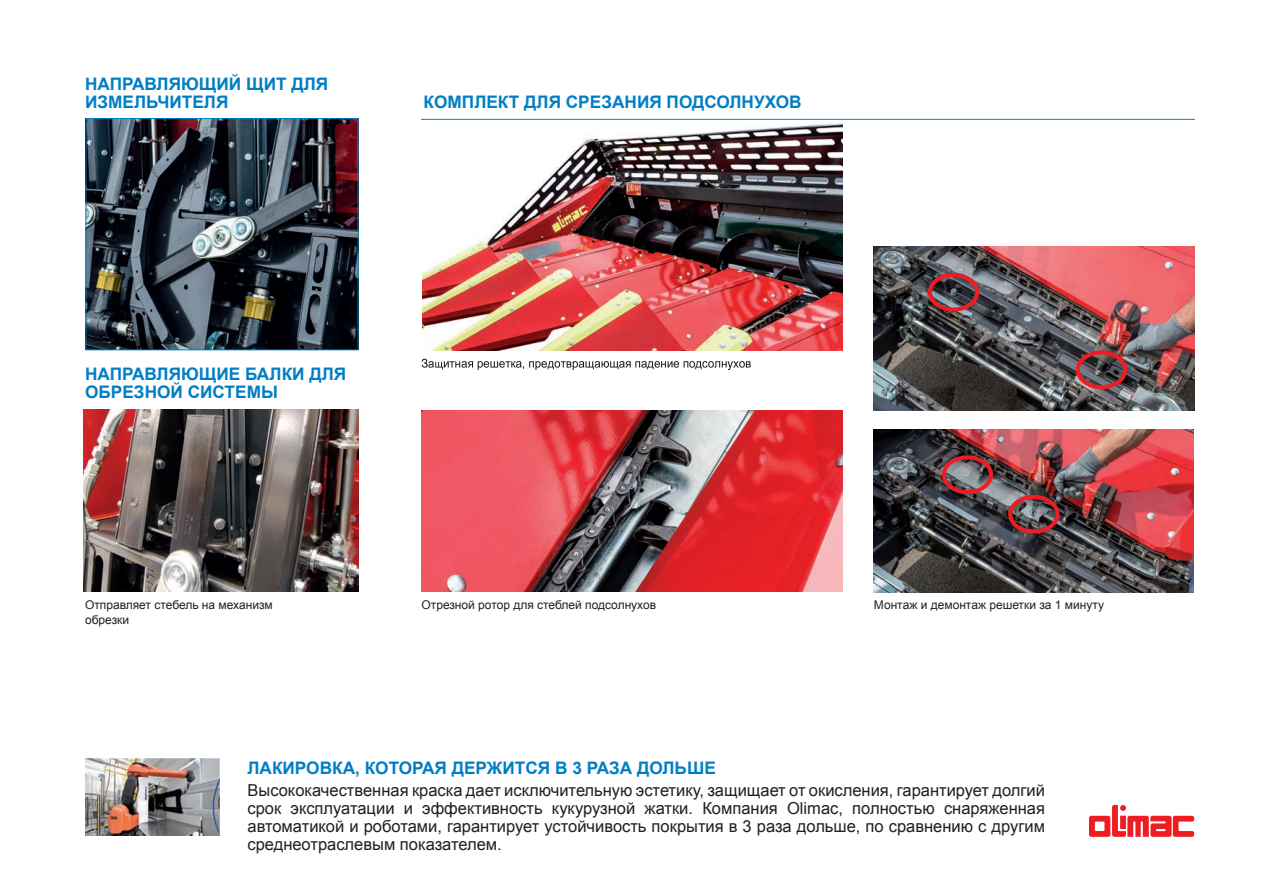
<style>
.page{position:relative;width:1263px;height:893px;background:#fff}
.page>*{position:absolute;margin:0;border:0;box-sizing:border-box;transform-origin:0 0}
.t1{font:700 17.25px/18px "Arial";color:#007ec5}
.t2{font:16.5px/18px "Arial";color:#231f20;text-align:justify}
.t3{font:12px/15px "Arial";color:#231f20}
</style>
<div class="page">
<img style="left:84px;top:410px;width:274px;height:181px">
<svg style="left:1089px;top:804px;width:106px;height:33px"></svg>
<img style="left:86px;top:759px;width:134px;height:76px">
<hr style="left:421px;top:119px;width:774px;height:1px;background:#007ec5">
<img style="left:422px;top:123px;width:420px;height:228px">
<img style="left:421px;top:411px;width:421px;height:181px">
<img style="left:874px;top:247px;width:320px;height:163px">
<div style="left:1076px;top:350px;width:51px;height:39px;border:4px solid #ee1d23;border-radius:50%"></div>
<div style="left:928px;top:273px;width:51px;height:39px;border:4px solid #ee1d23;border-radius:50%"></div>
<img style="left:874px;top:429px;width:320px;height:164px">
<div style="left:1008px;top:495px;width:51px;height:39px;border:4px solid #ee1d23;border-radius:50%"></div>
<div style="left:942px;top:455px;width:51px;height:39px;border:4px solid #ee1d23;border-radius:50%"></div>
<img style="left:88px;top:120px;width:268px;height:228px">
<div style="left:86px;top:118px;width:272px;height:232px;border:1px solid #007ec5"></div>
<svg style="left:421px;top:359px;width:330px;height:11px"></svg>
<p class="t1" style="left:85px;top:76px;width:245px">НАПРАВЛЯЮЩИЙ ЩИТ ДЛЯ<br>ИЗМЕЛЬЧИТЕЛЯ</p>
<p class="t1" style="left:424px;top:94px;width:380px">КОМПЛЕКТ ДЛЯ СРЕЗАНИЯ ПОДСОЛНУХОВ</p>
<p class="t1" style="left:85px;top:366px;width:263px">НАПРАВЛЯЮЩИЕ БАЛКИ ДЛЯ<br>ОБРЕЗНОЙ СИСТЕМЫ</p>
<p class="t3" style="left:85px;top:597px;width:189px">Отправляет стебель на механизм обрезки</p>
<p class="t3" style="left:421px;top:597px;width:236px">Отрезной ротор для стеблей подсолнухов</p>
<p class="t3" style="left:874px;top:597px;width:232px">Монтаж и демонтаж решетки за 1 минуту</p>
<p class="t1" style="left:247px;top:759px;width:470px">ЛАКИРОВКА, КОТОРАЯ ДЕРЖИТСЯ В 3 РАЗА ДОЛЬШЕ</p>
<p class="t2" style="left:247px;top:781px;width:799px">Высококачественная краска дает исключительную эстетику, защищает от окисления, гарантирует долгий срок эксплуатации и эффективность кукурузной жатки. Компания Olimac, полностью снаряженная автоматикой и роботами, гарантирует устойчивость покрытия в 3 раза дольше, по сравнению с другим среднеотраслевым показателем.</p>
</div>
